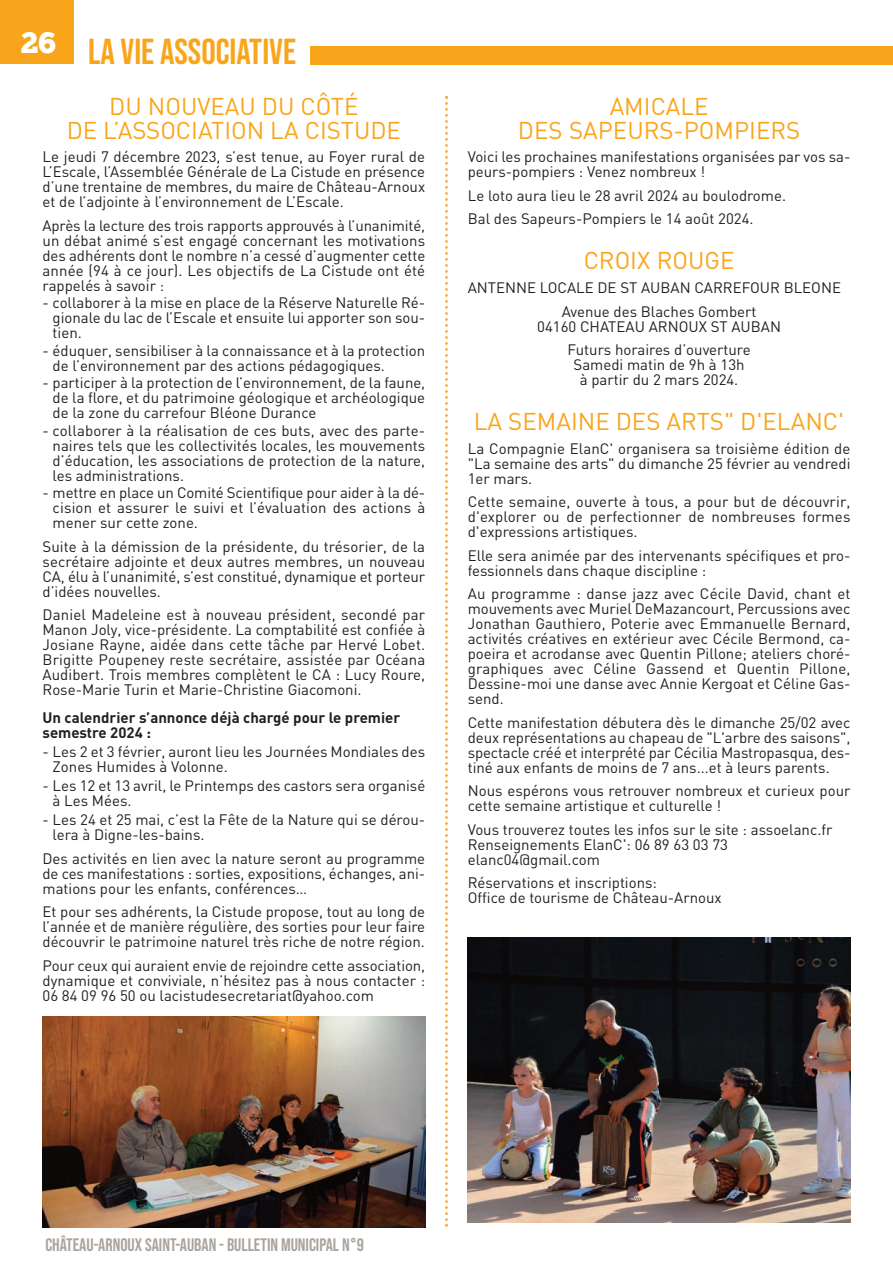
<style>
.page{position:relative;width:893px;height:1263px;background:#fff}
.page>*{position:absolute;margin:0;border:0;box-sizing:border-box;transform-origin:0 0}
.t1{font:36px "Bebas Neue";color:#f9a51b}
.t2{font:30px "Chunk Five Ex";color:#fff}
.t3{font:24px/24px "DIN";color:#f9a51b;text-align:center}
.t4{font:18px "Bebas Neue";color:#aba49e}
.t5{font:15px/15px "DIN";color:#231f20;text-align:justify}
.t6{font:700 15px/15px "DIN";color:#231f20}
</style>
<div class="page">
<div style="left:0;top:0;width:74px;height:64px;background:#f9a51b"></div>
<div style="left:310px;top:46px;width:583px;height:19px;background:#f9a51b"></div>
<svg style="left:445px;top:96px;width:3px;height:1131px"></svg>
<img style="left:43px;top:1016px;width:382px;height:211px">
<img style="left:468px;top:937px;width:383px;height:285px">
<h2 class="t2" style="left:21px;top:30px;width:37px">26</h2>
<h1 class="t1" style="left:88px;top:32px;width:210px">LA VIE ASSOCIATIVE</h1>
<h3 class="t3" style="left:67px;top:97px;width:336px">DU NOUVEAU DU CÔTÉ<br>DE L’ASSOCIATION LA CISTUDE</h3>
<p class="t5" style="left:43px;top:151px;width:384px">Le jeudi 7 décembre 2023, s’est tenue, au Foyer rural de L’Escale, l’Assemblée Générale de La Cistude en présence d’une trentaine de membres, du maire de Château-Arnoux et de l’adjointe à l’environnement de L’Escale.</p>
<p class="t5" style="left:43px;top:220px;width:384px">Après la lecture des trois rapports approuvés à l’unanimité, un débat animé s’est engagé concernant les motivations des adhérents dont le nombre n’a cessé d’augmenter cette année (94 à ce jour). Les objectifs de La Cistude ont été rappelés à savoir :</p>
<p class="t5" style="left:53px;top:297px;width:374px;text-indent:-10px">- collaborer à la mise en place de la Réserve Naturelle Ré&shy;gionale du lac de l’Escale et ensuite lui apporter son sou&shy;tien.</p>
<p class="t5" style="left:53px;top:345px;width:374px;text-indent:-10px">- éduquer, sensibiliser à la connaissance et à la protection de l’environnement par des actions pédagogiques.</p>
<p class="t5" style="left:53px;top:377px;width:374px;text-indent:-10px">- participer à la protection de l’environnement, de la faune, de la flore, et du patrimoine géologique et archéologique de la zone du carrefour Bléone Durance</p>
<p class="t5" style="left:53px;top:425px;width:374px;text-indent:-10px">- collaborer à la réalisation de ces buts, avec des parte&shy;naires tels que les collectivités locales, les mouvements d’éducation, les associations de protection de la nature, les administrations.</p>
<p class="t5" style="left:53px;top:487px;width:374px;text-indent:-10px">- mettre en place un Comité Scientifique pour aider à la dé&shy;cision et assurer le suivi et l’évaluation des actions à mener sur cette zone.</p>
<p class="t5" style="left:43px;top:541px;width:384px">Suite à la démission de la présidente, du trésorier, de la secrétaire adjointe et deux autres membres, un nouveau CA, élu à l’unanimité, s’est constitué, dynamique et porteur d’idées nouvelles.</p>
<p class="t5" style="left:43px;top:609px;width:384px">Daniel Madeleine est à nouveau président, secondé par Manon Joly, vice-présidente. La comptabilité est confiée à Josiane Rayne, aidée dans cette tâche par Hervé Lobet.<br>Brigitte Poupeney reste secrétaire, assistée par Océana Audibert. Trois membres complètent le CA : Lucy Roure, Rose-Marie Turin et Marie-Christine Giacomoni.</p>
<p class="t6" style="left:43px;top:712px;width:359px">Un calendrier s’annonce déjà chargé pour le premier semestre 2024 :</p>
<p class="t5" style="left:53px;top:746px;width:374px;text-indent:-10px">- Les 2 et 3 février, auront lieu les Journées Mondiales des<br>Zones Humides à Volonne.</p>
<p class="t5" style="left:53px;top:780px;width:374px;text-indent:-10px">- Les 12 et 13 avril, le Printemps des castors sera organisé à Les Mées.</p>
<p class="t5" style="left:53px;top:814px;width:374px;text-indent:-10px">- Les 24 et 25 mai, c’est la Fête de la Nature qui se dérou&shy;lera à Digne-les-bains.</p>
<p class="t5" style="left:43px;top:852px;width:384px">Des activités en lien avec la nature seront au programme de ces manifestations : sorties, expositions, échanges, ani&shy;mations pour les enfants, conférences…</p>
<p class="t5" style="left:43px;top:906px;width:384px">Et pour ses adhérents, la Cistude propose, tout au long de l’année et de manière régulière, des sorties pour leur faire découvrir le patrimoine naturel très riche de notre région.</p>
<p class="t5" style="left:43px;top:959px;width:384px">Pour ceux qui auraient envie de rejoindre cette association, dynamique et conviviale, n’hésitez pas à nous contacter :<br>06 84 09 96 50 ou lacistudesecretariat@yahoo.com</p>
<h3 class="t3" style="left:518px;top:97px;width:284px">AMICALE<br>DES SAPEURS-POMPIERS</h3>
<p class="t5" style="left:468px;top:151px;width:384px">Voici les prochaines manifestations organisées par vos sa&shy;peurs-pompiers : Venez nombreux !</p>
<p class="t5" style="left:468px;top:185px;width:320px;line-height:23.5px">Le loto aura lieu le 28 avril 2024 au boulodrome.<br>Bal des Sapeurs-Pompiers le 14 août 2024.</p>
<h3 class="t3" style="left:584px;top:252px;width:152px">CROIX ROUGE</h3>
<p class="t5" style="left:562px;top:278px;width:281px;line-height:23.5px;text-indent:-94px">ANTENNE LOCALE DE ST AUBAN CARREFOUR BLEONE<br>Avenue des Blaches Gombert</p>
<p class="t5" style="left:537px;top:316px;width:245px;line-height:23.5px;text-align:center">04160 CHATEAU ARNOUX ST AUBAN<br>Futurs horaires d’ouverture</p>
<p class="t5" style="left:573px;top:359px;width:173px;text-align:center">Samedi matin de 9h à 13h à partir du 2 mars 2024.</p>
<h3 class="t3" style="left:474px;top:412px;width:372px">LA SEMAINE DES ARTS" D'ELANC'</h3>
<p class="t5" style="left:468px;top:443px;width:384px">La Compagnie ElanC' organisera sa troisième édition de "La semaine des arts" du dimanche 25 février au vendredi 1er mars.</p>
<p class="t5" style="left:468px;top:496px;width:384px">Cette semaine, ouverte à tous, a pour but de découvrir, d'explorer ou de perfectionner de nombreuses formes d'expressions artistiques.</p>
<p class="t5" style="left:468px;top:550px;width:384px">Elle sera animée par des intervenants spécifiques et pro&shy;fessionnels dans chaque discipline :</p>
<p class="t5" style="left:468px;top:588px;width:384px">Au programme : danse jazz avec Cécile David, chant et mouvements avec Muriel DeMazancourt, Percussions avec Jonathan Gauthiero, Poterie avec Emmanuelle Bernard, activités créatives en extérieur avec Cécile Bermond, ca&shy;poeira et acrodanse avec Quentin Pillone; ateliers choré&shy;graphiques avec Céline Gassend et Quentin Pillone, Dessine-moi une danse avec Annie Kergoat et Céline Gas&shy;send.</p>
<p class="t5" style="left:468px;top:717px;width:384px">Cette manifestation débutera dès le dimanche 25/02 avec deux représentations au chapeau de "L'arbre des saisons", spectacle créé et interprété par Cécilia Mastropasqua, des&shy;tiné aux enfants de moins de 7 ans...et à leurs parents.</p>
<p class="t5" style="left:468px;top:785px;width:384px">Nous espérons vous retrouver nombreux et curieux pour cette semaine artistique et culturelle !</p>
<p class="t5" style="left:468px;top:824px;width:366px;text-align:left">Vous trouverez toutes les infos sur le site : assoelanc.fr<br>Renseignements ElanC': 06 89 63 03 73 elanc04@gmail.com</p>
<p class="t5" style="left:468px;top:877px;width:256px">Réservations et inscriptions:<br>Office de tourisme de Château-Arnoux</p>
<p class="t4" style="left:45px;top:1235px;width:320px">CHÂTEAU-ARNOUX SAINT-AUBAN - BULLETIN MUNICIPAL N°9</p>
</div>
